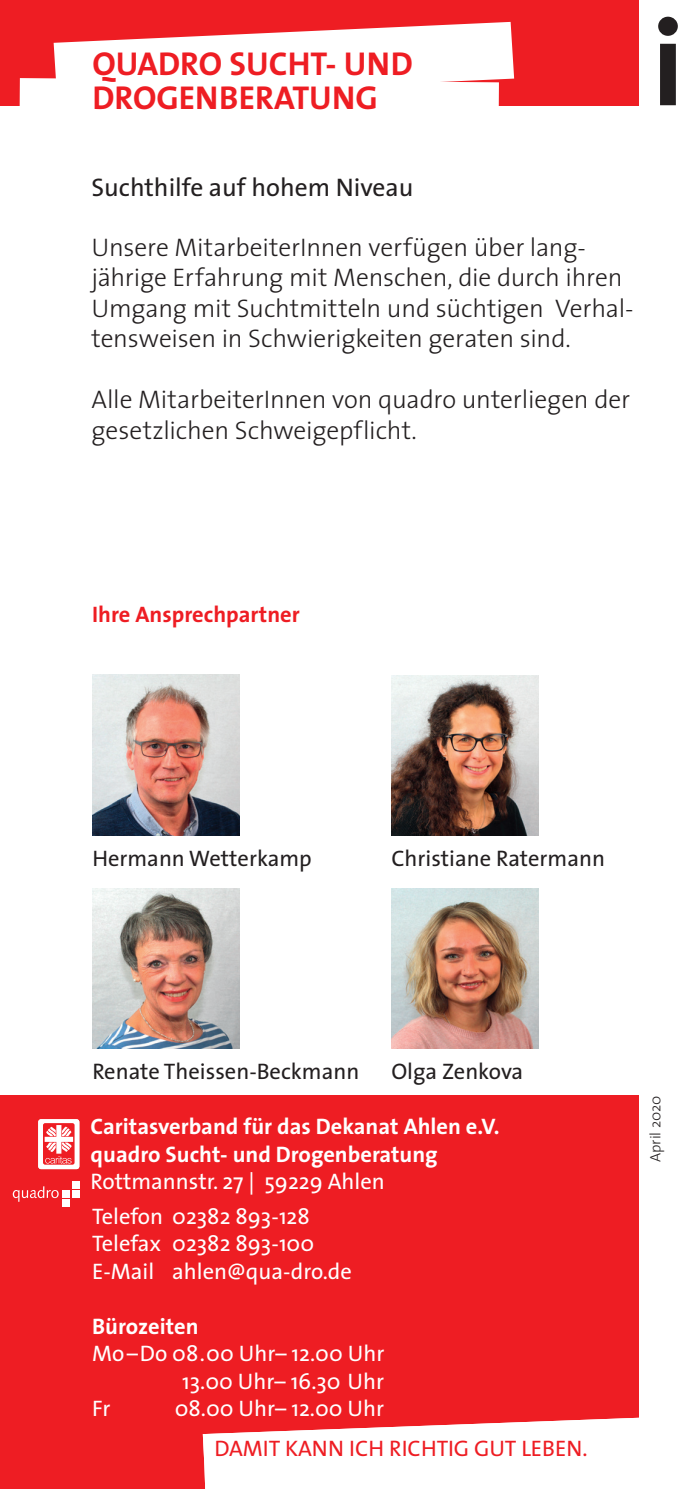
<style>
.page{position:relative;width:695px;height:1489px;background:#fff}
.page>*{position:absolute;margin:0;border:0;box-sizing:border-box;transform-origin:0 0}
.t1{font:700 123.5px "The Sans";color:#231f20}
.t2{font:700 33.25px/34.8px "The Sans";color:#ee1d23}
.t3{font:300 25.5px/30.5px "The Sans";letter-spacing:-.005em;color:#231f20}
.t4{font:25.5px "The Sans";color:#231f20}
.t5{font:22.5px/27.5px "The Sans";color:#fff}
.t6{font:700 22.5px/27.5px "The Sans";color:#fff}
.t7{font:22.5px "The Sans";color:#231f20}
.t8{font:22.5px "The Sans";color:#ee1d23}
.t9{font:700 22.5px "The Sans";color:#ee1d23}
.t10{font:300 15px "The Sans";color:#231f20}
</style>
<div class="page">
<div style="left:0;top:0;width:638px;height:106px;background:#ee1d23"></div>
<svg style="left:19px;top:22px;width:495px;height:84px"></svg>
<div style="left:0;top:1095px;width:638px;height:393px;background:#ee1d23"></div>
<svg style="left:203px;top:1416px;width:436px;height:72px;background:#fcdfe0"></svg>
<div style="left:38px;top:1119px;width:41px;height:50px;background:#fff;border-radius:3px"></div>
<div style="left:43px;top:1123px;width:32px;height:41px;background:#ee1d23;border-radius:2px"></div>
<svg style="left:45px;top:1125px;width:28px;height:38px"></svg>
<img style="left:92px;top:674px;width:147px;height:161px">
<img style="left:92px;top:888px;width:147px;height:160px">
<img style="left:391px;top:888px;width:147px;height:160px">
<img style="left:391px;top:676px;width:147px;height:159px">
<svg style="left:13px;top:1186px;width:46px;height:15px"></svg>
<div style="left:72px;top:1190px;width:7px;height:7px;background:#fff"></div>
<div style="left:62px;top:1190px;width:8px;height:7px;background:#fff"></div>
<div style="left:72px;top:1180px;width:7px;height:8px;background:#fff"></div>
<div style="left:62px;top:1199px;width:8px;height:7px;background:#fff"></div>
<h2 class="t2" style="left:92px;top:45px;width:322px">QUADRO SUCHT- UND<br>DROGENBERATUNG</h2>
<h1 class="t1" style="left:651px;top:-40px;width:34px">i</h1>
<p class="t4" style="left:91px;top:166px;width:323px">Suchthilfe auf hohem Niveau</p>
<p class="t3" style="left:91px;top:231px;width:543px">Unsere MitarbeiterInnen verfügen über lang&shy;jährige Erfahrung mit Menschen, die durch ihren Umgang mit Suchtmitteln und süchtigen Verhal&shy;tensweisen in Schwierigkeiten geraten sind.</p>
<p class="t3" style="left:91px;top:384px;width:540px">Alle MitarbeiterInnen von quadro unterliegen der gesetzlichen Schweigepflicht.</p>
<p class="t9" style="left:92px;top:595px;width:209px">Ihre Ansprechpartner</p>
<p class="t7" style="left:92px;top:839px;width:221px">Hermann Wetterkamp</p>
<p class="t7" style="left:391px;top:839px;width:215px">Christiane Ratermann</p>
<p class="t7" style="left:92px;top:1052px;width:268px">Renate Theissen-Beckmann</p>
<p class="t7" style="left:391px;top:1052px;width:133px">Olga Zenkova</p>
<p class="t6" style="left:91px;top:1112px;width:410px">Caritasverband für das Dekanat Ahlen e.V. quadro Sucht- und Drogenberatung</p>
<p class="t5" style="left:91px;top:1167px;width:295px">Rottmannstr. 27 | 59229 Ahlen</p>
<p class="t5" style="left:92px;top:1201px;width:261px">Telefon 02382 893-128<br>Telefax 02382 893-100<br>E-Mail ahlen@qua-dro.de</p>
<p class="t6" style="left:92px;top:1311px;width:108px">Bürozeiten</p>
<p class="t5" style="left:92px;top:1338px;width:293px">Mo–Do 08.00 Uhr– 12.00 Uhr</p>
<p class="t5" style="left:182px;top:1366px;width:203px">13.00 Uhr– 16.30 Uhr</p>
<p class="t5" style="left:92px;top:1393px;width:20px">Fr</p>
<p class="t5" style="left:175px;top:1393px;width:211px">08.00 Uhr– 12.00 Uhr</p>
<p class="t8" style="left:214px;top:1429px;width:374px">DAMIT KANN ICH RICHTIG GUT LEBEN.</p>
<p class="t10" style="left:642px;top:1162px;width:68px;rotate:-90deg">April 2020</p>
</div>
